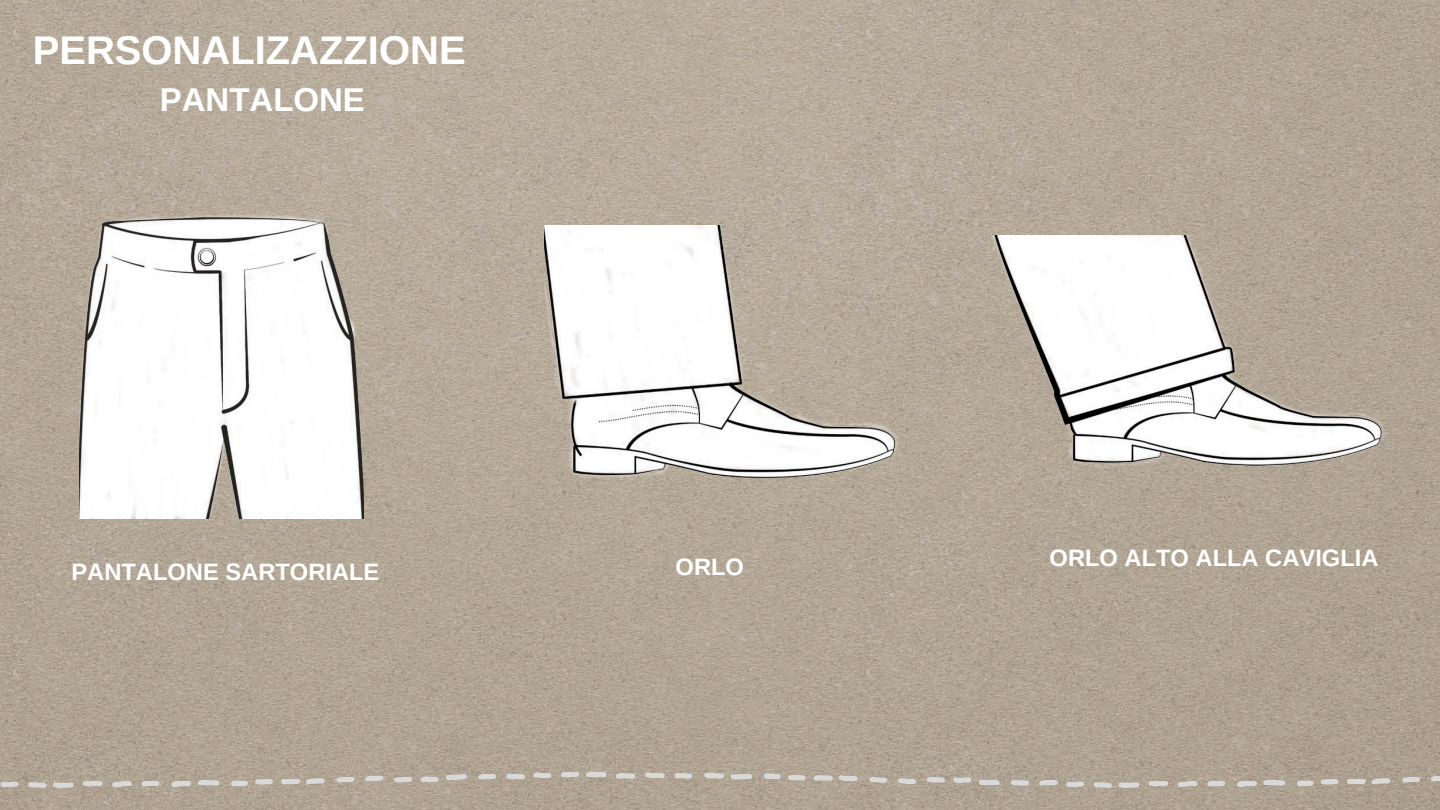
<style>
.page{position:relative;width:1440px;height:810px;background:#fff}
.page>*{position:absolute;margin:0;border:0;box-sizing:border-box;transform-origin:0 0}
.t1{font:700 40px "Arimo";color:#fff}
.t2{font:700 33px "Arimo";color:#fff}
.t3{font:700 23.7px "Arimo";color:#fff}
</style>
<div class="page">
<img style="left:0;top:0;width:1440px;height:810px">
<svg style="left:0;top:782px;width:19px;height:6px"></svg>
<svg style="left:27px;top:782px;width:47px;height:6px"></svg>
<svg style="left:82px;top:781px;width:21px;height:6px"></svg>
<svg style="left:111px;top:781px;width:22px;height:6px"></svg>
<svg style="left:141px;top:781px;width:19px;height:6px"></svg>
<svg style="left:171px;top:780px;width:49px;height:7px"></svg>
<svg style="left:231px;top:779px;width:43px;height:7px"></svg>
<svg style="left:281px;top:778px;width:44px;height:7px"></svg>
<svg style="left:336px;top:777px;width:19px;height:6px"></svg>
<svg style="left:364px;top:776px;width:20px;height:6px"></svg>
<svg style="left:393px;top:777px;width:20px;height:6px"></svg>
<svg style="left:420px;top:775px;width:19px;height:7px"></svg>
<svg style="left:445px;top:774px;width:23px;height:6px"></svg>
<svg style="left:477px;top:774px;width:20px;height:6px"></svg>
<svg style="left:506px;top:774px;width:20px;height:5px"></svg>
<svg style="left:533px;top:772px;width:19px;height:6px"></svg>
<svg style="left:560px;top:771px;width:47px;height:6px"></svg>
<svg style="left:615px;top:773px;width:21px;height:5px"></svg>
<svg style="left:644px;top:772px;width:21px;height:6px"></svg>
<svg style="left:674px;top:773px;width:19px;height:5px"></svg>
<svg style="left:703px;top:773px;width:50px;height:7px"></svg>
<svg style="left:764px;top:773px;width:42px;height:7px"></svg>
<svg style="left:813px;top:775px;width:45px;height:6px"></svg>
<svg style="left:869px;top:777px;width:19px;height:6px"></svg>
<svg style="left:897px;top:778px;width:20px;height:6px"></svg>
<svg style="left:926px;top:777px;width:20px;height:6px"></svg>
<svg style="left:953px;top:777px;width:19px;height:7px"></svg>
<svg style="left:978px;top:780px;width:22px;height:5px"></svg>
<svg style="left:1010px;top:780px;width:20px;height:5px"></svg>
<svg style="left:1038px;top:780px;width:21px;height:6px"></svg>
<svg style="left:1065px;top:782px;width:20px;height:6px"></svg>
<svg style="left:1093px;top:782px;width:47px;height:6px"></svg>
<svg style="left:1148px;top:781px;width:21px;height:6px"></svg>
<svg style="left:1177px;top:781px;width:21px;height:6px"></svg>
<svg style="left:1207px;top:781px;width:19px;height:6px"></svg>
<svg style="left:1236px;top:780px;width:50px;height:7px"></svg>
<svg style="left:1296px;top:780px;width:18px;height:6px"></svg>
<svg style="left:1320px;top:779px;width:19px;height:6px"></svg>
<svg style="left:1346px;top:778px;width:45px;height:7px"></svg>
<svg style="left:1401px;top:777px;width:20px;height:6px"></svg>
<svg style="left:1430px;top:776px;width:10px;height:6px"></svg>
<img style="left:80px;top:175px;width:284px;height:344px">
<img style="left:544px;top:226px;width:360px;height:330px">
<img style="left:975px;top:236px;width:420px;height:308px">
<p class="t1" style="left:33px;top:28px;width:434px">PERSONALIZAZZIONE</p>
<p class="t2" style="left:160px;top:81px;width:207px">PANTALONE</p>
<p class="t3" style="left:72px;top:559px;width:309px">PANTALONE SARTORIALE</p>
<p class="t3" style="left:676px;top:554px;width:70px">ORLO</p>
<p class="t3" style="left:1050px;top:545px;width:330px">ORLO ALTO ALLA CAVIGLIA</p>
</div>
